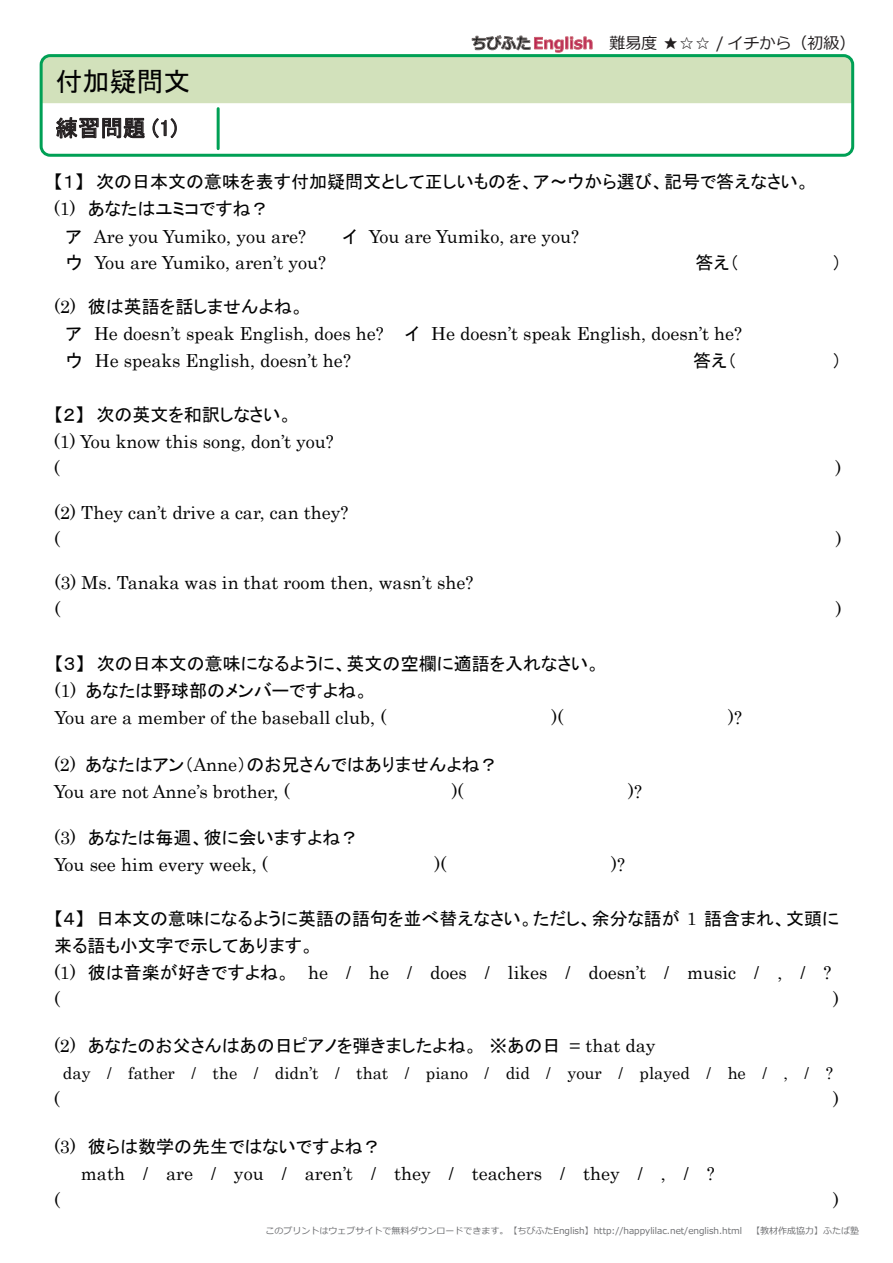
<style>
.page{position:relative;width:893px;height:1263px;background:#fff}
.page>*{position:absolute;margin:0;border:0;box-sizing:border-box;transform-origin:0 0}
.t1{font:27px "MS P Gothic";color:#030303}
.t2{font:22.5px "MS P Gothic";color:#231f20}
.t3{font:18px/26.7px "Century";color:#030303}
.t4{font:18px/27px "MS P Gothic";color:#030303}
.t5{font:16.5px "Century";color:#030303}
.t6{font:16.05px "Meiryo";color:#231f20}
.t7{font:9px "Meiryo";color:#6c6d70}
.s1{font-family:"Century"}
.s2{font-family:"MS P Gothic"}
</style>
<div class="page">
<div style="left:41px;top:56px;width:812px;height:99px;background:#d2e1bb;border-radius:9px"></div>
<div style="left:40px;top:54px;width:814px;height:103px;border:3px solid #00a055;border-radius:9px"></div>
<svg style="left:41px;top:103px;width:812px;height:52px;background:#f1f6f4"></svg>
<hr style="left:217px;top:109px;width:3px;height:40px;background:#00a055">
<svg style="left:472px;top:35px;width:120px;height:17px"></svg>
<h1 class="t1" style="left:55px;top:67px;width:136px">付加疑問文</h1>
<p class="t2" style="left:55px;top:117px;width:123px">練習問題 (1)</p>
<p class="t6" style="left:609px;top:32px;width:248px">難易度 ★☆☆ / イチから（初級）</p>
<p class="t4" style="left:54px;top:168px;width:757px">【１】 次の日本文の意味を表す付加疑問文として正しいものを、ア～ウから選び、記号で答えなさい。<span class="s1">(1)</span> あなたはユミコですね？</p>
<p class="t3" style="left:66px;top:221px;width:242px"><span class="s2">ア</span> Are you Yumiko, you are?</p>
<p class="t3" style="left:342px;top:221px;width:239px"><span class="s2">イ</span> You are Yumiko, are you?</p>
<p class="t3" style="left:66px;top:248px;width:262px"><span class="s2">ウ</span> You are Yumiko, aren’t you?</p>
<p class="t4" style="left:695px;top:249px;width:45px">答え（</p>
<p class="t4" style="left:832px;top:249px;width:10px">）</p>
<p class="t4" style="left:54px;top:293px;width:251px"><span class="s1">(2)</span> 彼は英語を話しませんよね。</p>
<p class="t3" style="left:66px;top:318px;width:678px"><span class="s2">ア</span> He doesn’t speak English, does he? <span class="s2">イ</span> He doesn’t speak English, doesn’t he?<span class="s2">ウ</span> He speaks English, doesn’t he?</p>
<p class="t4" style="left:693px;top:347px;width:45px">答え（</p>
<p class="t4" style="left:833px;top:347px;width:10px">）</p>
<p class="t4" style="left:54px;top:401px;width:240px">【２】 次の英文を和訳しなさい。</p>
<p class="t3" style="left:54px;top:427px;width:281px">(1) You know this song, don’t you? (</p>
<p class="t3" style="left:54px;top:497px;width:296px">(2) They can’t drive a car, can they? (</p>
<p class="t3" style="left:54px;top:568px;width:421px">(3) Ms. Tanaka was in that room then, wasn’t she? (</p>
<p class="t3" style="left:835px;top:454px;width:7px">)</p>
<p class="t3" style="left:836px;top:524px;width:7px">)</p>
<p class="t3" style="left:836px;top:595px;width:7px">)</p>
<p class="t4" style="left:55px;top:650px;width:547px">【３】 次の日本文の意味になるように、英文の空欄に適語を入れなさい。<span class="s1">(1)</span> あなたは野球部のメンバーですよね。</p>
<p class="t3" style="left:55px;top:703px;width:333px">You are a member of the baseball club, (</p>
<p class="t3" style="left:551px;top:703px;width:13px">)(</p>
<p class="t3" style="left:728px;top:703px;width:15px">)?</p>
<p class="t4" style="left:54px;top:750px;width:445px"><span class="s1">(2)</span> あなたはアン（<span class="s1">Anne</span>）のお兄さんではありませんよね？</p>
<p class="t3" style="left:54px;top:776px;width:237px">You are not Anne’s brother, (</p>
<p class="t3" style="left:452px;top:776px;width:13px">)(</p>
<p class="t3" style="left:628px;top:776px;width:15px">)?</p>
<p class="t4" style="left:54px;top:824px;width:306px"><span class="s1">(3)</span> あなたは毎週、彼に会いますよね？</p>
<p class="t3" style="left:54px;top:850px;width:215px">You see him every week, (</p>
<p class="t3" style="left:434px;top:850px;width:13px">)(</p>
<p class="t3" style="left:611px;top:850px;width:15px">)?</p>
<p class="t4" style="left:54px;top:905px;width:786px">【４】 日本文の意味になるように英語の語句を並べ替えなさい。ただし、余分な語が <span class="s1">1</span> 語含まれ、文頭に来る語も小文字で示してあります。</p>
<p class="t3" style="left:54px;top:957px;width:779px">(1) <span class="s2">彼は音楽が好きですよね。</span> he / he / does / likes / doesn’t / music / , / ? (</p>
<p class="t3" style="left:833px;top:985px;width:7px">)</p>
<p class="t4" style="left:54px;top:1032px;width:603px"><span class="s1">(2)</span> あなたのお父さんはあの日ピアノを弾きましたよね。 ※あの日 <span class="s1">= that day</span></p>
<p class="t5" style="left:63px;top:1059px;width:772px">day / father / the / didn’t / that / piano / did / your / played / he / , / ?</p>
<p class="t3" style="left:54px;top:1085px;width:7px">(</p>
<p class="t3" style="left:833px;top:1085px;width:7px">)</p>
<p class="t4" style="left:54px;top:1133px;width:328px"><span class="s1">(3)</span> 彼らは数学の先生ではないですよね？</p>
<p class="t3" style="left:81px;top:1159px;width:635px">math / are / you / aren’t / they / teachers / they / , / ?</p>
<p class="t3" style="left:54px;top:1185px;width:7px">(</p>
<p class="t3" style="left:833px;top:1185px;width:7px">)</p>
<p class="t7" style="left:265px;top:1224px;width:595px">このプリントはウェブサイトで無料ダウンロードできます。【ちびふたEnglish】http://happylilac.net/english.html　【教材作成協力】ふたば塾</p>
</div>
